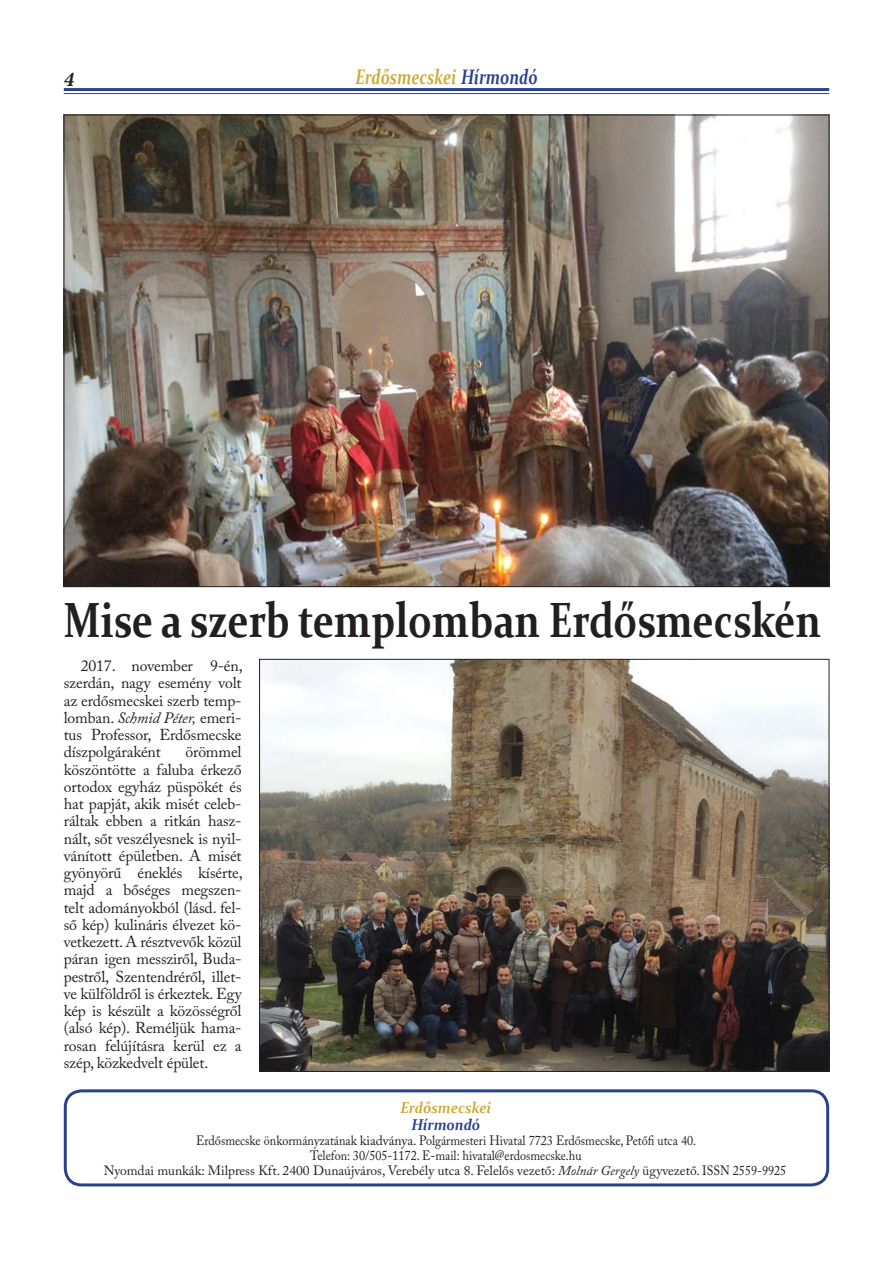
<style>
.page{position:relative;width:893px;height:1263px;background:#fff}
.page>*{position:absolute;margin:0;border:0;box-sizing:border-box;transform-origin:0 0}
.Cím_3hasáb{font:700 49.5px "Constantia";color:#231f20;scale:.8 1}
.t1{font:italic 700 21px "Constantia";color:#cfaa39;scale:.75 1}
.t2{font:italic 700 21px "Minion Pro";color:#231f20}
.Szöveg{font:15.75px/17.2px "Adobe Caslon Pro";letter-spacing:-.01em;color:#231f20;text-align:justify}
.Szöveg-2{font:italic 700 15.75px/17.2px "Constantia";color:#cfaa39;text-align:center;scale:.9 1}
.Szöveg-3{font:13.5px/15px "Adobe Caslon Pro";color:#231f20;text-align:center;scale:.9 1}
.s1{color:#2a428c}
.s2{font-style:italic}
</style>
<div class="page">
<hr style="left:64px;top:88px;width:765px;height:3px;background:#2a428c">
<hr style="left:64px;top:93px;width:765px;height:1px;background:#2a428c">
<div style="left:64px;top:1089px;width:765px;height:97px;border:3px solid #2a428c;border-radius:17px"></div>
<img style="left:66px;top:117px;width:761px;height:468px">
<img style="left:261px;top:661px;width:566px;height:408px">
<h2 class="t2" style="left:64px;top:67px;width:12px">4</h2>
<h2 class="t1" style="left:355px;top:62px;width:244px">Erdősmecskei <span class="s1">Hírmondó</span></h2>
<p class="Cím_3hasáb" style="left:64px;top:586px;width:948px">Mise a szerb templomban Erdősmecskén</p>
<p class="Szöveg" style="left:64px;top:657px;width:180px;text-indent:17px">2017. november 9-én, szerdán, nagy esemény volt az erdősmecskei szerb temp&shy;lomban. <span class="s2">Schmid Péter,</span> emeri&shy;tus Professor, Erdősmecske díszpolgáraként</p>
<p class="Szöveg" style="left:64px;top:743px;width:180px;text-indent:122px">örömmel köszöntötte a faluba érkező ortodox egyház püspökét és hat papját, akik misét celeb&shy;ráltak ebben a ritkán hasz&shy;nált, sőt veszélyesnek is nyil&shy;vánított épületben. A misét gyönyörű éneklés kísérte, majd a bőséges megszen&shy;telt adományokból (lásd. fel&shy;ső kép) kulináris élvezet kö&shy;vetkezett. A résztvevők közül páran igen messziről, Buda&shy;pestről, Szentendréről, illet&shy;ve külföldről is érkeztek. Egy kép is készült a közösségről (alsó kép). Reméljük hama&shy;rosan felújításra kerül ez a szép, közkedvelt épület.</p>
<p class="Szöveg-2" style="left:400px;top:1098px;width:102px">Erdősmecskei<br><span class="s1">Hírmondó</span></p>
<p class="Szöveg-3" style="left:196px;top:1133px;width:557px">Erdősmecske önkormányzatának kiadványa. Polgármesteri Hivatal 7723 Erdősmecske, Petőfi utca 40.</p>
<p class="Szöveg-3" style="left:104px;top:1148px;width:760px">Telefon: 30/505-1172. E-mail: hivatal@erdosmecske.hu<br>Nyomdai munkák: Milpress Kft. 2400 Dunaújváros, Verebély utca 8. Felelős vezető: <span class="s2">Molnár Gergely</span> ügyvezető. ISSN 2559-9925</p>
</div>
